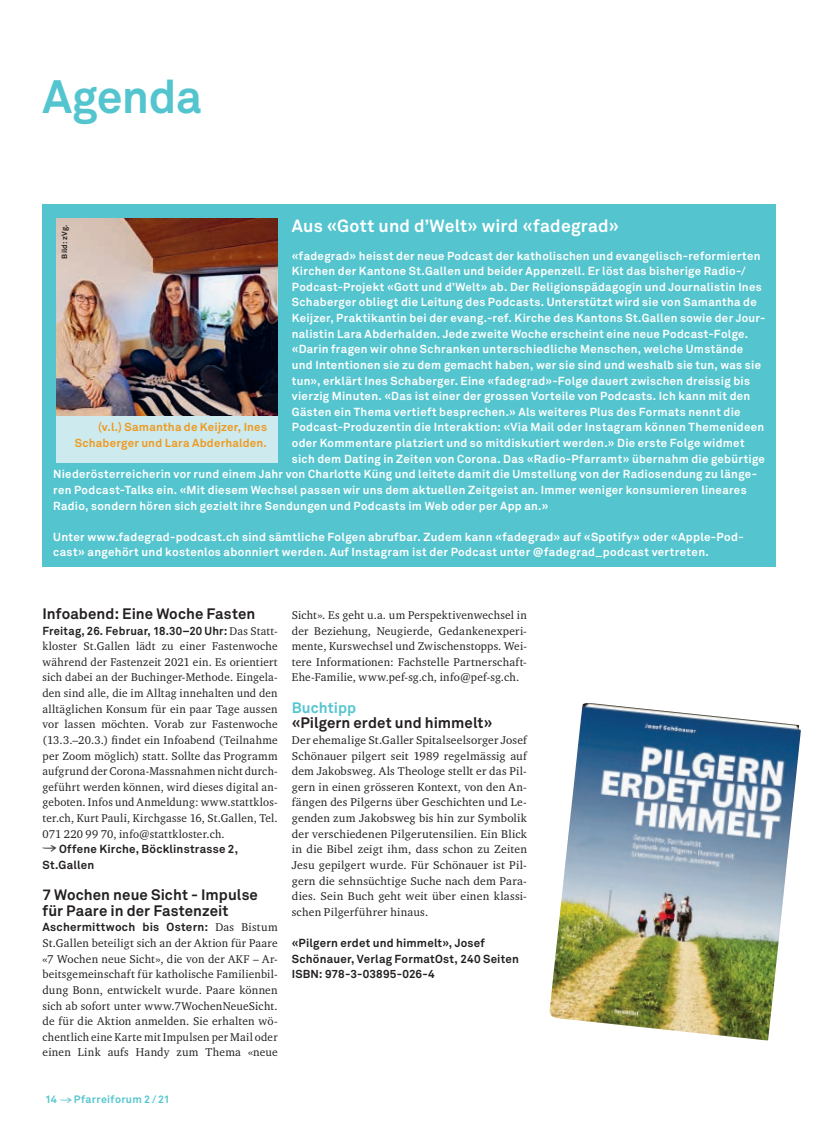
<style>
.page{position:relative;width:833px;height:1134px;background:#fff}
.page>*{position:absolute;margin:0;border:0;box-sizing:border-box;transform-origin:0 0}
.t1{font:700 46.25px "Akkurat";letter-spacing:-.01em;color:#54c5cf}
.t2{font:700 17.5px "Akkurat";letter-spacing:.015em;color:#fff}
.t3{font:700 15px/15.6px "Akkurat";letter-spacing:.005em;color:#231f20}
.t4{font:700 15px "Akkurat";letter-spacing:.005em;color:#54c5cf}
.t5{font:700 11.5px/15.6px "Akkurat";letter-spacing:.03em;color:#fff}
.t6{font:11.5px/15.6px "Charter ITC Std";letter-spacing:.02em;color:#231f20;text-align:justify}
.t7{font:700 11.5px/15.6px "Akkurat";letter-spacing:.02em;color:#231f20}
.t8{font:700 11.5px/15.6px "Akkurat";letter-spacing:.02em;color:#ee9a20;text-align:right}
.t9{font:700 10.62px "Akkurat";letter-spacing:.03em;color:#54c5cf}
.t10{font:700 7.5px "Akkurat";color:#231f20}
.s1{font-family:"Charter ITC Std";font-weight:400}
.s2{font-size:11.38px}
</style>
<div class="page">
<svg style="left:59px;top:1097px;width:12px;height:6px"></svg>
<img style="left:43px;top:845px;width:14px;height:7px">
<div style="left:43px;top:204px;width:733px;height:363px;background:#54c5cf"></div>
<div style="left:57px;top:400px;width:221px;height:63px;background:#cdeaee"></div>
<img style="left:57px;top:219px;width:221px;height:197px">
<img style="left:549px;top:703px;width:252px;height:337px">
<h1 class="t1" style="left:43px;top:68px;width:161px">Agenda</h1>
<h2 class="t2" style="left:292px;top:215px;width:329px">Aus «Gott und d’Welt» wird «fadegrad»</h2>
<p class="t5" style="left:292px;top:248px;width:470px">«fadegrad» heisst der neue Podcast der katholischen und evangelisch-reformierten</p>
<p class="t5" style="left:292px;top:263px;width:455px">Kirchen der Kantone St.Gallen und beider Appenzell. Er löst das bisherige Radio-/</p>
<p class="t5" style="left:292px;top:279px;width:471px">Podcast-Projekt «Gott und d’Welt» ab. Der Religionspädagogin und Journalistin Ines</p>
<p class="t5" style="left:292px;top:295px;width:466px">Schaberger obliegt die Leitung des Podcasts. Unterstützt wird sie von Samantha de</p>
<p class="t5" style="left:292px;top:310px;width:475px">Keijzer, Praktikantin bei der evang.-ref. Kirche des Kantons St.Gallen sowie der Jour-</p>
<p class="t5" style="left:292px;top:326px;width:458px">nalistin Lara Abderhalden. Jede zweite Woche erscheint eine neue Podcast-Folge.</p>
<p class="t5" style="left:292px;top:341px;width:453px">«Darin fragen wir ohne Schranken unterschiedliche Menschen, welche Umstände</p>
<p class="t5" style="left:292px;top:357px;width:471px">und Intentionen sie zu dem gemacht haben, wer sie sind und weshalb sie tun, was sie</p>
<p class="t5" style="left:292px;top:373px;width:460px">tun», erklärt Ines Schaberger. Eine «fadegrad»-Folge dauert zwischen dreissig bis</p>
<p class="t5" style="left:292px;top:388px;width:460px">vierzig Minuten. «Das ist einer der grossen Vorteile von Podcasts. Ich kann mit den</p>
<p class="t5" style="left:292px;top:404px;width:450px">Gästen ein Thema vertieft besprechen.» Als weiteres Plus des Formats nennt die</p>
<p class="t5" style="left:292px;top:420px;width:474px">Podcast-Produzentin die Interaktion: «Via Mail oder Instagram können Themenideen</p>
<p class="t5" style="left:292px;top:435px;width:454px">oder Kommentare platziert und so mitdiskutiert werden.» Die erste Folge widmet</p>
<p class="t5" style="left:292px;top:451px;width:474px">sich dem Dating in Zeiten von Corona. Das «Radio-Pfarramt» übernahm die gebürtige</p>
<p class="t5" style="left:53px;top:466px;width:705px">Niederösterreicherin vor rund einem Jahr von Charlotte Küng und leitete damit die Umstellung von der Radiosendung zu länge-</p>
<p class="t5" style="left:53px;top:482px;width:695px">ren Podcast-Talks ein. «Mit diesem Wechsel passen wir uns dem aktuellen Zeitgeist an. Immer weniger konsumieren lineares</p>
<p class="t5" style="left:53px;top:498px;width:497px">Radio, sondern hören sich gezielt ihre Sendungen und Podcasts im Web oder per App an.»</p>
<p class="t5" style="left:53px;top:529px;width:692px">Unter www.fadegrad-podcast.ch sind sämtliche Folgen abrufbar. Zudem kann «fadegrad» auf «Spotify» oder «Apple-Pod&shy;cast» angehört und kostenlos abonniert werden. Auf Instagram ist der Podcast unter @fadegrad_podcast vertreten.</p>
<p class="t10" style="left:60px;top:259px;width:35px;rotate:-90deg">Bild: zVg.</p>
<p class="t8" style="left:75px;top:420px;width:194px">(v.l.) Samantha de Keijzer, Ines<br>Schaberger und Lara Abderhalden.</p>
<h3 class="t3" style="left:43px;top:606px;width:214px">Infoabend: Eine Woche Fasten</h3>
<p class="t7" style="left:43px;top:623px;width:237px">Freitag, 26. Februar, 18.30–20 Uhr: <span class="s1">Das Statt-</span></p>
<p class="t6" style="left:43px;top:638px;width:237px">kloster St.Gallen lädt zu einer Fastenwoche während der Fastenzeit 2021 ein. Es orientiert sich dabei an der Buchinger-Methode. Eingela&shy;den sind alle, die im Alltag innehalten und den alltäglichen Konsum für ein paar Tage aussen vor lassen möchten. Vorab zur Fastenwoche (13.3.–20.3.) findet ein Infoabend (Teilnahme per Zoom möglich) statt. Sollte das Programm aufgrund der Corona-Massnahmen nicht durch&shy;geführt werden können, wird dieses digital an&shy;geboten. Infos und Anmeldung: www.stattklos&shy;ter.ch, Kurt Pauli, Kirchgasse 16, St.Gallen, Tel.<br>071 220 99 70, info@stattkloster.ch.</p>
<p class="t7" style="left:43px;top:841px;width:197px;text-indent:17px">Offene Kirche, Böcklinstrasse 2,<br>St.Gallen</p>
<h3 class="t3" style="left:43px;top:887px;width:217px">7 Wochen neue Sicht - Impulse für Paare in der Fastenzeit</h3>
<p class="t7" style="left:43px;top:920px;width:237px">Aschermittwoch bis Ostern: <span class="s1">Das Bistum</span></p>
<p class="t6" style="left:43px;top:935px;width:237px">St.Gallen beteiligt sich an der Aktion für Paare «7 Wochen neue Sicht», die von der <span class="s2">AKF</span> – Ar&shy;beitsgemeinschaft für katholische Familienbil&shy;dung Bonn, entwickelt wurde. Paare können sich ab sofort unter www.7WochenNeueSicht. de für die Aktion anmelden. Sie erhalten wö&shy;chentlich eine Karte mit Impulsen per Mail oder einen Link aufs Handy zum Thema «neue</p>
<p class="t6" style="left:292px;top:607px;width:237px">Sicht». Es geht u.a. um Perspektivenwechsel in der Beziehung, Neugierde, Gedankenexperi&shy;mente, Kurswechsel und Zwischenstopps. Wei&shy;tere Informationen: Fachstelle Partnerschaft-Ehe-Familie, www.pef-sg.ch, info@pef-sg.ch.</p>
<h3 class="t4" style="left:292px;top:698px;width:66px">Buchtipp</h3>
<h3 class="t3" style="left:292px;top:715px;width:202px">«Pilgern erdet und himmelt»</h3>
<p class="t6" style="left:292px;top:732px;width:237px">Der ehemalige St.Galler Spitalseelsorger Josef Schönauer pilgert seit 1989 regelmässig auf dem Jakobsweg. Als Theologe stellt er das Pil&shy;gern in einen grösseren Kontext, von den An&shy;fängen des Pilgerns über Geschichten und Le&shy;genden zum Jakobsweg bis hin zur Symbolik der verschiedenen Pilgerutensilien. Ein Blick in die Bibel zeigt ihm, dass schon zu Zeiten Jesu gepilgert wurde. Für Schönauer ist Pil&shy;gern die sehnsüchtige Suche nach dem Para&shy;dies. Sein Buch geht weit über einen klassi&shy;schen Pilgerführer hinaus.</p>
<p class="t7" style="left:292px;top:935px;width:229px">«Pilgern erdet und himmelt», Josef<br>Schönauer, Verlag FormatOst, 240 Seiten<br><span class="s2">ISBN</span>: 978-3-03895-026-4</p>
<p class="t9" style="left:45px;top:1093px;width:13px">14</p>
<p class="t9" style="left:74px;top:1093px;width:98px">Pfarreiforum 2 / 21</p>
</div>
